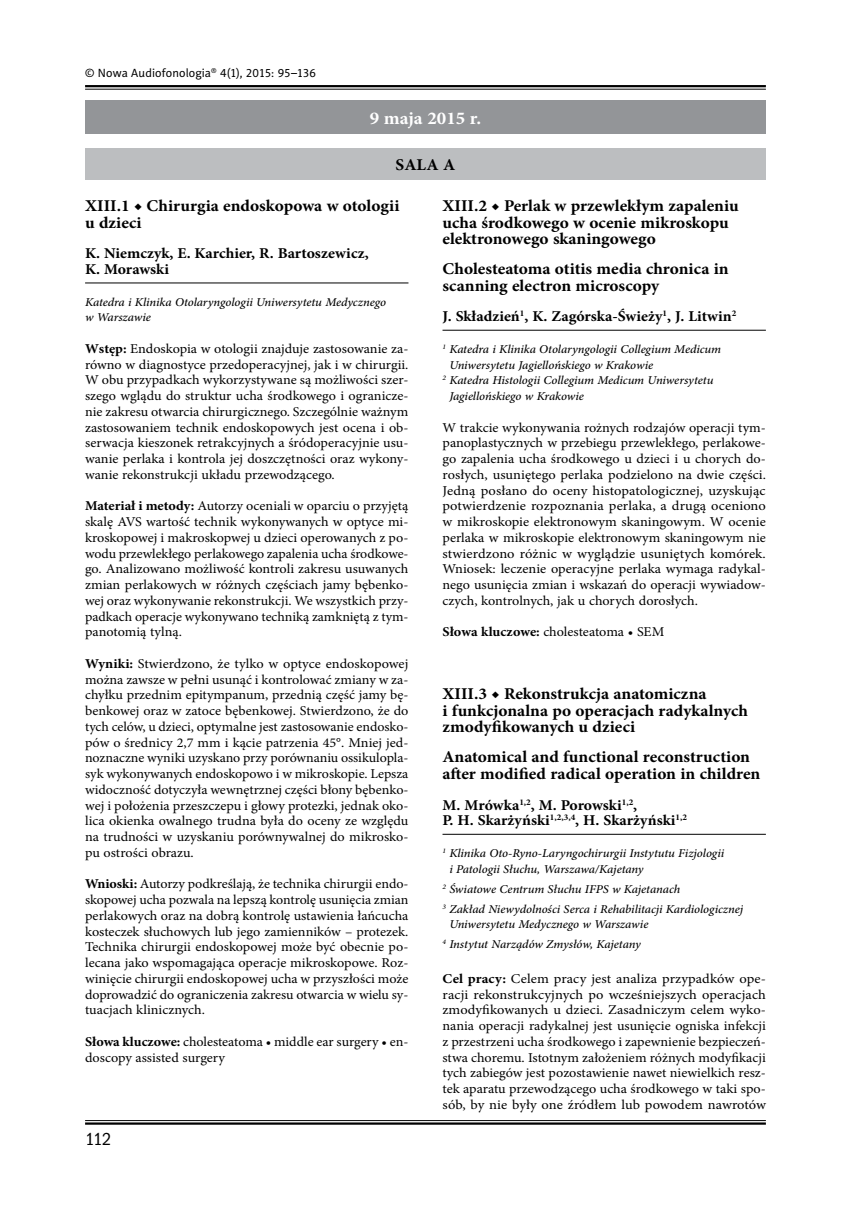
<style>
.page{position:relative;width:851px;height:1212px;background:#fff}
.page>*{position:absolute;margin:0;border:0;box-sizing:border-box;transform-origin:0 0}
.t1{font:700 18px "Minion Pro";color:#fff;scale:1.05 1}
.t2{font:18px "Franklin Got Itc TOT Boo Con";color:#000}
.t3{font:700 16.5px/16.5px "Minion Pro";color:#000;scale:1.05 1}
.t4{font:700 15px/15.8px "Minion Pro";color:#000;scale:1.05 1}
.t5{font:13.5px/15.8px "Minion Pro";color:#000;text-align:justify;scale:1.05 1}
.t6{font:13.5px/15.8px "Minion Pro";color:#000;text-align:justify;scale:1.06 1}
.t7{font:13.5px/15.8px "Minion Pro";color:#000;text-align:justify;scale:1.04 1}
.t8{font:13.5px/15.8px "Minion Pro";color:#000;text-align:justify;scale:1.07 1}
.t9{font:italic 500 12px/15.8px "Minion Pro";letter-spacing:-.005em;color:#000;scale:1.05 1}
.t10{font:12px "Naomi Sans EFN";letter-spacing:.01em;color:#000}
.s1{font-weight:700}
</style>
<div class="page">
<hr style="left:85px;top:283px;width:323px;height:1px;background:#000">
<div style="left:85px;top:148px;width:680px;height:32px;background:#bcbec0"></div>
<div style="left:85px;top:101px;width:680px;height:33px;background:#939598"></div>
<hr style="left:442px;top:330px;width:323px;height:1px;background:#000">
<hr style="left:442px;top:834px;width:323px;height:1px;background:#000">
<hr style="left:85px;top:85px;width:680px;height:2px;background:#000">
<hr style="left:85px;top:89px;width:680px;height:1px;background:#000">
<hr style="left:85px;top:1120px;width:680px;height:1px;background:#000">
<hr style="left:85px;top:1122px;width:680px;height:3px;background:#000">
<p class="t10" style="left:85px;top:66px;width:232px">© Nowa Audiofonologia<sup>®</sup> 4(1), 2015: 95–136</p>
<h1 class="t1" style="left:370px;top:106px;width:108px">9 maja 2015 r.</h1>
<p class="t3" style="left:395px;top:156px;width:58px">SALA A</p>
<p class="t3" style="left:85px;top:197px;width:301px">XIII.1 ◆ Chirurgia endoskopowa w otologii u dzieci</p>
<p class="t4" style="left:85px;top:245px;width:271px">K. Niemczyk, E. Karchier, R. Bartoszewicz,<br>K. Morawski</p>
<p class="t9" style="left:85px;top:294px;width:288px">Katedra i Klinika Otolaryngologii Uniwersytetu Medycznego w Warszawie</p>
<p class="t5" style="left:85px;top:341px;width:309px"><span class="s1">Wstęp:</span> Endoskopia w otologii znajduje zastosowanie za&shy;równo w diagnostyce przedoperacyjnej, jak i w chirurgii.<br>W obu przypadkach wykorzystywane są możliwości szer&shy;szego wglądu do struktur ucha środkowego i ogranicze&shy;nie zakresu otwarcia chirurgicznego. Szczególnie ważnym zastosowaniem technik endoskopowych jest ocena i ob&shy;serwacja kieszonek retrakcyjnych a śródoperacyjnie usu&shy;wanie perlaka i kontrola jej doszczętności oraz wykony&shy;wanie rekonstrukcji układu przewodzącego.</p>
<p class="t5" style="left:85px;top:498px;width:309px"><span class="s1">Materiał i metody:</span> Autorzy oceniali w oparciu o przyjętą skalę AVS wartość technik wykonywanych w optyce mi&shy;kroskopowej i makroskopwej u dzieci operowanych z po&shy;wodu przewlekłego perlakowego zapalenia ucha środkowe&shy;go. Analizowano możliwość kontroli zakresu usuwanych zmian perlakowych w różnych częściach jamy bębenko&shy;wej oraz wykonywanie rekonstrukcji. We wszystkich przy&shy;padkach operacje wykonywano techniką zamkniętą z tym&shy;panotomią tylną.</p>
<p class="t6" style="left:85px;top:656px;width:306px"><span class="s1">Wyniki:</span> Stwierdzono, że tylko w optyce endoskopowej można zawsze w pełni usunąć i kontrolować zmiany w za&shy;chyłku przednim epitympanum, przednią część jamy bę&shy;benkowej oraz w zatoce bębenkowej. Stwierdzono, że do tych celów, u dzieci, optymalne jest zastosowanie endosko&shy;pów o średnicy 2,7 mm i kącie patrzenia 45°. Mniej jed&shy;noznaczne wyniki uzyskano przy porównaniu ossikulopla&shy;syk wykonywanych endoskopowo i w mikroskopie. Lepsza widoczność dotyczyła wewnętrznej części błony bębenko&shy;wej i położenia przeszczepu i głowy protezki, jednak oko&shy;lica okienka owalnego trudna była do oceny ze względu na trudności w uzyskaniu porównywalnej do mikrosko&shy;pu ostrości obrazu.</p>
<p class="t7" style="left:85px;top:876px;width:312px"><span class="s1">Wnioski:</span> Autorzy podkreślają, że technika chirurgii endo&shy;skopowej ucha pozwala na lepszą kontrolę usunięcia zmian perlakowych oraz na dobrą kontrolę ustawienia łańcucha kosteczek słuchowych lub jego zamienników – protezek.<br>Technika chirurgii endoskopowej może być obecnie po&shy;lecana jako wspomagająca operacje mikroskopowe. Roz&shy;winięcie chirurgii endoskopowej ucha w przyszłości może doprowadzić do ograniczenia zakresu otwarcia w wielu sy&shy;tuacjach klinicznych.</p>
<p class="t7" style="left:85px;top:1034px;width:312px"><span class="s1">Słowa kluczowe:</span> cholesteatoma • middle ear surgery • en&shy;doscopy assisted surgery</p>
<h1 class="t2" style="left:85px;top:1129px;width:28px">112</h1>
<p class="t3" style="left:442px;top:197px;width:283px">XIII.2 ◆ Perlak w przewlekłym zapaleniu ucha środkowego w ocenie mikroskopu elektronowego skaningowego</p>
<p class="t3" style="left:442px;top:260px;width:274px">Cholesteatoma otitis media chronica in scanning electron microscopy</p>
<p class="t4" style="left:442px;top:308px;width:281px">J. Składzień<sup>1</sup>, K. Zagórska-Świeży<sup>1</sup>, J. Litwin<sup>2</sup></p>
<p class="t9" style="left:442px;top:341px;width:267px"><sup>1</sup> Katedra i Klinika Otolaryngologii Collegium Medicum</p>
<p class="t9" style="left:449px;top:357px;width:196px">Uniwersytetu Jagiellońskiego w Krakowie</p>
<p class="t9" style="left:442px;top:373px;width:259px"><sup>2</sup> Katedra Histologii Collegium Medicum Uniwersytetu</p>
<p class="t9" style="left:449px;top:388px;width:130px">Jagiellońskiego w Krakowie</p>
<p class="t5" style="left:442px;top:419px;width:309px">W trakcie wykonywania rożnych rodzajów operacji tym&shy;panoplastycznych w przebiegu przewlekłego, perlakowe&shy;go zapalenia ucha środkowego u dzieci i u chorych do&shy;rosłych, usuniętego perlaka podzielono na dwie części.<br>Jedną posłano do oceny histopatologicznej, uzyskując potwierdzenie rozpoznania perlaka, a drugą oceniono w mikroskopie elektronowym skaningowym. W ocenie perlaka w mikroskopie elektronowym skaningowym nie stwierdzono różnic w wyglądzie usuniętych komórek.<br>Wniosek: leczenie operacyjne perlaka wymaga radykal&shy;nego usunięcia zmian i wskazań do operacji wywiadow&shy;czych, kontrolnych, jak u chorych dorosłych.</p>
<p class="t5" style="left:442px;top:624px;width:213px"><span class="s1">Słowa kluczowe:</span> cholesteatoma • SEM</p>
<p class="t3" style="left:442px;top:686px;width:292px">XIII.3 ◆ Rekonstrukcja anatomiczna<br>i funkcjonalna po operacjach radykalnych zmodyfikowanych u dzieci</p>
<p class="t3" style="left:442px;top:749px;width:304px">Anatomical and functional reconstruction after modified radical operation in children</p>
<p class="t4" style="left:442px;top:797px;width:234px">M. Mrówka<sup>1,2</sup>, M. Porowski<sup>1,2</sup>,<br>P. H. Skarżyński<sup>1,2,3,4</sup>, H. Skarżyński<sup>1,2</sup></p>
<p class="t9" style="left:449px;top:845px;width:263px;text-indent:-7px"><sup>1</sup> Klinika Oto-Ryno-Laryngochirurgii Instytutu Fizjologii i Patologii Słuchu, Warszawa/Kajetany</p>
<p class="t9" style="left:442px;top:879px;width:288px;line-height:20px"><sup>2</sup> Światowe Centrum Słuchu IFPS w Kajetanach<br><sup>3</sup> Zakład Niewydolności Serca i Rehabilitacji Kardiologicznej</p>
<p class="t9" style="left:442px;top:914px;width:197px;line-height:20px;text-indent:7px">Uniwersytetu Medycznego w Warszawie<br><sup>4</sup> Instytut Narządów Zmysłów, Kajetany</p>
<p class="t8" style="left:442px;top:971px;width:304px"><span class="s1">Cel pracy:</span> Celem pracy jest analiza przypadków ope&shy;racji rekonstrukcyjnych po wcześniejszych operacjach zmodyfikowanych u dzieci. Zasadniczym celem wyko&shy;nania operacji radykalnej jest usunięcie ogniska infekcji z przestrzeni ucha środkowego i zapewnienie bezpieczeń&shy;stwa choremu. Istotnym założeniem różnych modyfikacji tych zabiegów jest pozostawienie nawet niewielkich resz&shy;tek aparatu przewodzącego ucha środkowego w taki spo&shy;sób, by nie były one źródłem lub powodem nawrotów</p>
</div>
